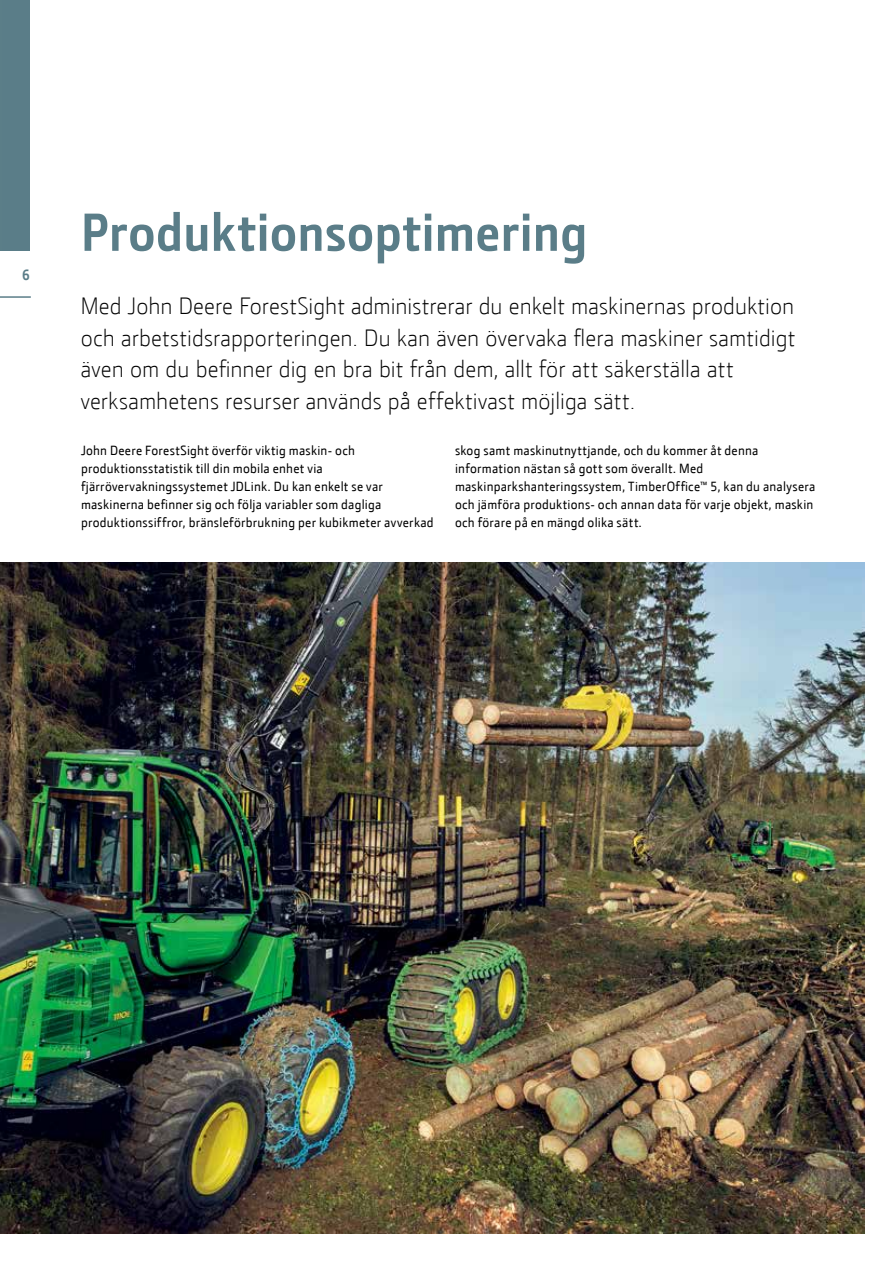
<style>
.page{position:relative;width:893px;height:1263px;background:#fff}
.page>*{position:absolute;margin:0;border:0;box-sizing:border-box;transform-origin:0 0}
.t1{font:700 54px "JD Sans";letter-spacing:-.005em;color:#5a7d88}
.t2{font:300 24px/31.5px "JD Sans";letter-spacing:.005em;color:#000}
.t3{font:700 15px "JD Sans";color:#5a7d88}
.t4{font:13.5px/18px "JD Sans";letter-spacing:.02em;color:#000}
</style>
<div class="page">
<img style="left:0;top:562px;width:864px;height:671px">
<div style="left:0;top:0;width:30px;height:251px;background:#5a7d88"></div>
<hr style="left:0;top:296px;width:31px;height:2px;background:#5a7d88">
<p class="t3" style="left:22px;top:265px;width:9px">6</p>
<h1 class="t1" style="left:81px;top:197px;width:508px">Produktionsoptimering</h1>
<p class="t2" style="left:81px;top:290px;width:716px">Med John Deere ForestSight administrerar du enkelt maskinernas produktion och arbetstidsrapporteringen. Du kan även övervaka flera maskiner samtidigt även om du befinner dig en bra bit från dem, allt för att säkerställa att verksamhetens resurser används på effektivast möjliga sätt.</p>
<p class="t4" style="left:81px;top:441px;width:354px">John Deere ForestSight överför viktig maskin- och produktionsstatistik till din mobila enhet via fjärrövervakningssystemet JDLink. Du kan enkelt se var maskinerna befinner sig och följa variabler som dagliga produktionssiffror, bränsleförbrukning per kubikmeter avverkad</p>
<p class="t4" style="left:455px;top:441px;width:362px">skog samt maskinutnyttjande, och du kommer åt denna information nästan så gott som överallt. Med maskinparkshanteringssystem, TimberOffice™ 5, kan du analysera och jämföra produktions- och annan data för varje objekt, maskin och förare på en mängd olika sätt.</p>
</div>
